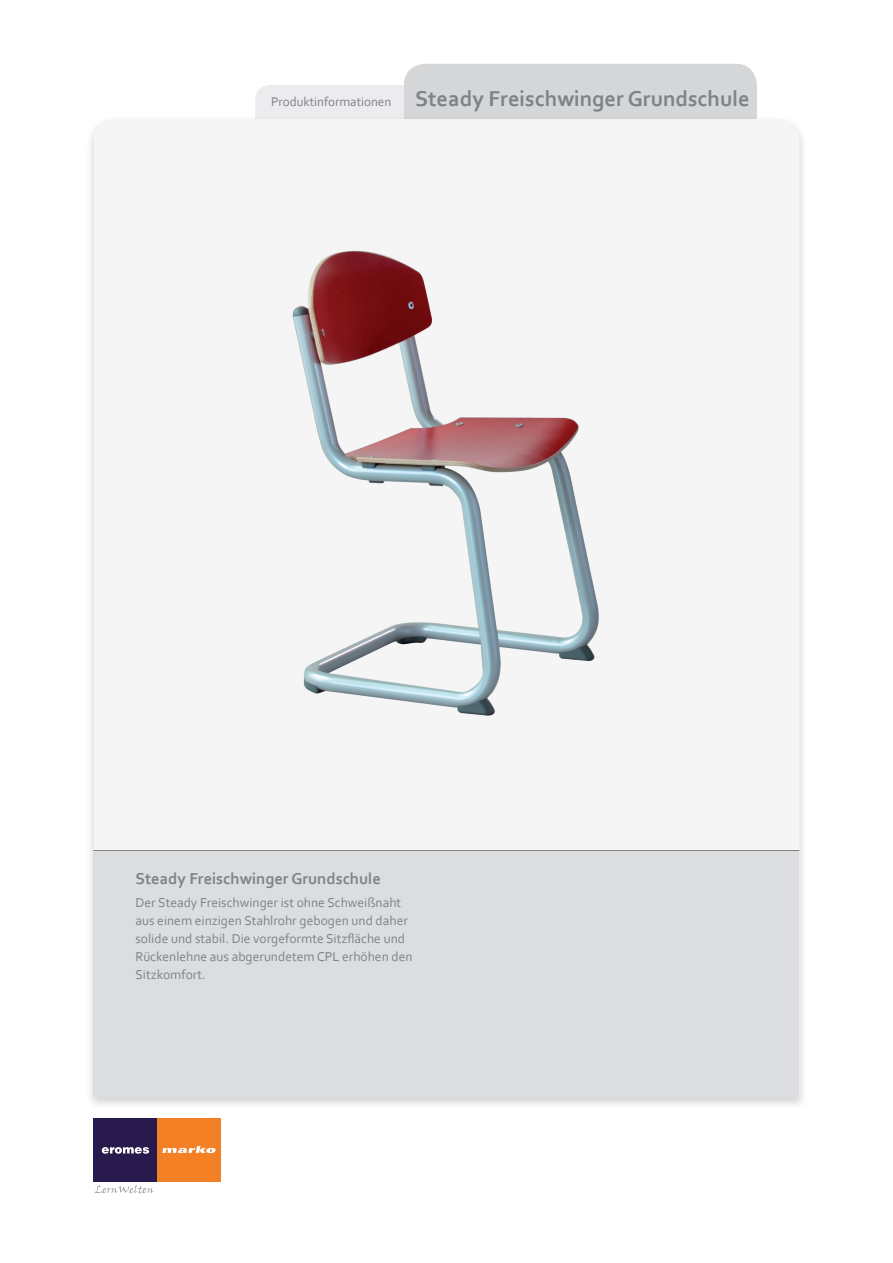
<style>
.page{position:relative;width:893px;height:1263px;background:#fff}
.page>*{position:absolute;margin:0;border:0;box-sizing:border-box;transform-origin:0 0}
.kop{font:700 22.5px "Corbel";color:#808285}
.tussenkopje_bold{font:700 16.5px "Corbel";color:#808285}
.body_LL{font:13.5px/18px "Corbel";color:#808285}
.s1{font-weight:400;font-size:13.2px}
</style>
<div class="page">
<svg style="left:255px;top:64px;width:502px;height:51px;background:#dedfe0"></svg>
<div style="left:85px;top:115px;width:723px;height:995px;background:#231f20;opacity:.2"></div>
<div style="left:94px;top:119px;width:705px;height:731px;background:#f5f5f6"></div>
<div style="left:94px;top:850px;width:705px;height:247px;background:#dcdddf"></div>
<hr style="left:94px;top:850px;width:705px;height:1px;background:#808285">
<img style="left:233px;top:190px;width:427px;height:605px">
<div style="left:157px;top:1118px;width:64px;height:64px;background:#f48026"></div>
<svg style="left:162px;top:1146px;width:54px;height:7px"></svg>
<div style="left:94px;top:1118px;width:63px;height:64px;background:#281a4c"></div>
<svg style="left:102px;top:1147px;width:47px;height:7px"></svg>
<svg style="left:94px;top:1185px;width:60px;height:8px"></svg>
<p class="kop" style="left:271px;top:85px;width:480px"><span class="s1">Produktinformationen</span> Steady Freischwinger Grundschule</p>
<p class="tussenkopje_bold" style="left:136px;top:868px;width:247px">Steady Freischwinger Grundschule</p>
<p class="body_LL" style="left:136px;top:893px;width:279px">Der Steady Freischwinger ist ohne Schweißnaht aus einem einzigen Stahlrohr gebogen und daher solide und stabil. Die vorgeformte Sitzfläche und Rückenlehne aus abgerundetem CPL erhöhen den Sitzkomfort.</p>
</div>
